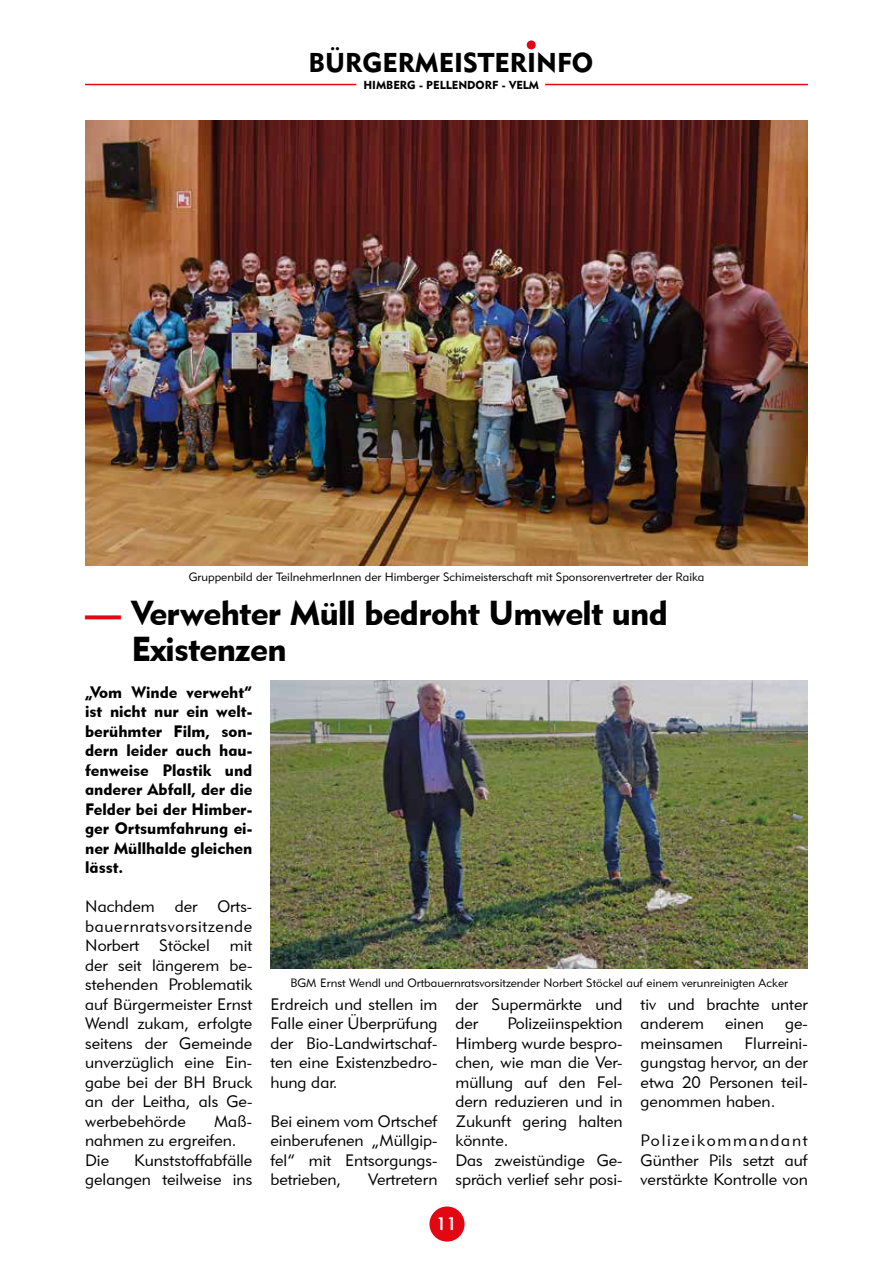
<style>
.page{position:relative;width:893px;height:1263px;background:#fff}
.page>*{position:absolute;margin:0;border:0;box-sizing:border-box;transform-origin:0 0}
.t1{font:34.5px/36px "Geometric 415 BT Black A";letter-spacing:-.02em;color:#000}
.t2{font:27px "Geometric 415 BT Black A";color:#000}
.t3{font:18px "Geometric 415 BT Medium A";color:#fff}
.t4{font:16.5px/19.5px "Geometric 415 BT Lite A";color:#000;text-align:justify}
.t5{font:16.5px/19.5px "Geometric 415 BT Black A";color:#000;text-align:justify}
.t6{font:12px "Geometric 415 BT Lite A";color:#000}
.t7{font:11.55px "Geometric 415 BT Black A";color:#000}
.s1{font-size:36px;color:#e30613}
</style>
<div class="page">
<div style="left:527px;top:40px;width:9px;height:9px;background:#e30613;border-radius:50%"></div>
<hr style="left:85px;top:84px;width:271px;height:1px;background:#e30613">
<hr style="left:545px;top:84px;width:263px;height:1px;background:#e30613">
<div style="left:429px;top:1206px;width:36px;height:35px;background:#e30613;border-radius:50%"></div>
<img style="left:270px;top:680px;width:538px;height:288px">
<img style="left:85px;top:121px;width:722px;height:444px">
<h2 class="t2" style="left:309px;top:47px;width:286px">BÜRGERMEISTERINFO</h2>
<p class="t7" style="left:363px;top:78px;width:177px">HIMBERG - PELLENDORF - VELM</p>
<p class="t6" style="left:189px;top:569px;width:517px">Gruppenbild der TeilnehmerInnen der Himberger Schimeisterschaft mit Sponsorenvertreter der Raika</p>
<h1 class="t1" style="left:132px;top:595px;width:538px;text-indent:-46px"><span class="s1">—</span> Verwehter Müll bedroht Umwelt und<br>Existenzen</h1>
<p class="t5" style="left:85px;top:682px;width:169px">„Vom Winde verweht“ ist nicht nur ein welt&shy;berühmter Film, son&shy;dern leider auch hau&shy;fenweise Plastik und anderer Abfall, der die Felder bei der Himber&shy;ger Ortsumfahrung ei&shy;ner Müllhalde gleichen lässt.</p>
<p class="t4" style="left:85px;top:896px;width:169px">Nachdem der Orts&shy;bauernratsvorsitzende Norbert Stöckel mit der seit längerem be&shy;stehenden Problematik auf Bürgermeister Ernst Wendl zukam, erfolgte seitens der Gemeinde unverzüglich eine Ein&shy;gabe bei der BH Bruck an der Leitha, als Ge&shy;werbebehörde</p>
<p class="t4" style="left:85px;top:1111px;width:169px;text-align:left;text-indent:129px">Maß&shy;nahmen zu ergreifen.<br>Die</p>
<p class="t4" style="left:85px;top:1150px;width:169px;text-align:right">Kunststoffabfälle gelangen teilweise ins</p>
<p class="t6" style="left:290px;top:975px;width:499px">BGM Ernst Wendl und Ortbauernratsvorsitzender Norbert Stöckel auf einem verunreinigten Acker</p>
<p class="t4" style="left:270px;top:994px;width:169px">Erdreich und stellen im Falle einer Überprüfung der Bio-Landwirtschaf&shy;ten eine Existenzbedro&shy;hung dar.</p>
<p class="t4" style="left:270px;top:1111px;width:169px">Bei einem vom Ortschef einberufenen „Müllgip&shy;fel“ mit Entsorgungs&shy;betrieben,</p>
<p class="t4" style="left:368px;top:1169px;width:71px">Vertretern</p>
<p class="t4" style="left:455px;top:994px;width:169px">der Supermärkte und der</p>
<p class="t4" style="left:455px;top:1013px;width:169px;text-align:left;text-indent:52px">Polizeiinspektion<br>Himberg wurde bespro&shy;chen, wie man die Ver&shy;müllung auf den Fel&shy;dern reduzieren und in<br>Zukunft gering halten könnte.<br>Das zweistündige Ge&shy;spräch verlief sehr posi-</p>
<p class="t3" style="left:436px;top:1213px;width:22px">11</p>
<p class="t4" style="left:641px;top:994px;width:169px">tiv und brachte unter anderem</p>
<p class="t4" style="left:725px;top:1013px;width:40px">einen</p>
<p class="t4" style="left:785px;top:1013px;width:24px">ge-</p>
<p class="t4" style="left:641px;top:1033px;width:169px;text-indent:104px">Flurreini&shy;gungstag hervor, an der etwa 20 Personen teil&shy;genommen haben.</p>
<p class="t4" style="left:641px;top:1130px;width:169px">Polizeikommandant Günther Pils setzt auf verstärkte Kontrolle von</p>
<p class="t4" style="left:641px;top:1033px;width:84px">meinsamen</p>
</div>
